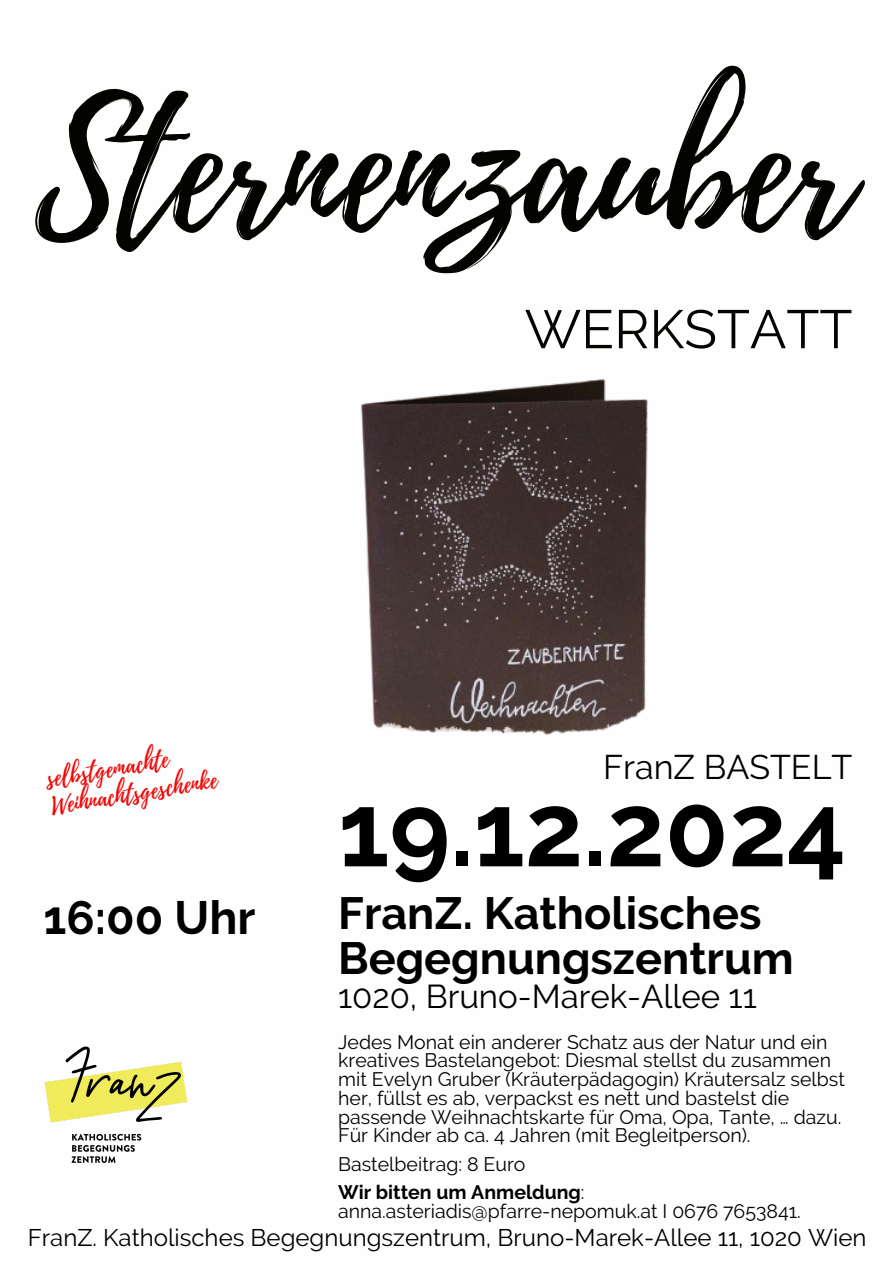
<style>
.page{position:relative;width:894px;height:1264px;background:#fff}
.page>*{position:absolute;margin:0;border:0;box-sizing:border-box;transform-origin:0 0}
.t1{font:171px "Playlist Script";color:#030300}
.t2{font:700 103.5px "Raleway";color:#000}
.t3{font:54px "Raleway";color:#030300}
.t4{font:700 46.5px "Raleway";color:#000}
.t5{font:700 45px/44.2px "Raleway";color:#000}
.t6{font:34.05px "Raleway";color:#000}
.t7{font:33px "Raleway";color:#000}
.t8{font:24px "Raleway";color:#000}
.t9{font:24px "Playlist Script";color:#f10606}
.t10{font:19.5px/18.8px "Raleway";color:#000}
.s1{font-weight:700}
</style>
<div class="page">
<img style="left:44px;top:1046px;width:144px;height:117px">
<img style="left:360px;top:379px;width:288px;height:357px">
<h2 class="t1" style="left:35px;top:49px;width:818px">Sternenzauber</h2>
<h4 class="t3" style="left:524px;top:297px;width:329px">WERKSTATT</h4>
<p class="t9" style="left:44px;top:761px;width:125px;rotate:-9deg">selbstgemachte</p>
<p class="t6" style="left:603px;top:747px;width:251px">FranZ BASTELT</p>
<h6 class="t9" style="left:49px;top:789px;width:170px;rotate:-9deg">Weihnachtsgeschenke</h6>
<h1 class="t2" style="left:338px;top:769px;width:509px">19.12.2024</h1>
<p class="t4" style="left:44px;top:890px;width:213px">16:00 Uhr</p>
<h3 class="t5" style="left:338px;top:891px;width:457px">FranZ. Katholisches<br>Begegnungszentrum</h3>
<h3 class="t7" style="left:338px;top:977px;width:420px">1020, Bruno-Marek-Allee 11</h3>
<p class="t10" style="left:338px;top:1032px;width:508px">Jedes Monat ein anderer Schatz aus der Natur und ein kreatives Bastelangebot: Diesmal stellst du zusammen mit Evelyn Gruber (Kräuterpädagogin) Kräutersalz selbst her, füllst es ab, verpackst es nett und bastelst die passende Weihnachtskarte für Oma, Opa, Tante, … dazu.<br>Für Kinder ab ca. 4 Jahren (mit Begleitperson).</p>
<p class="t10" style="left:338px;top:1150px;width:248px;line-height:27.8px">Bastelbeitrag: 8 Euro<br><span class="s1">Wir bitten um Anmeldung</span>:</p>
<p class="t10" style="left:338px;top:1201px;width:464px">anna.asteriadis@pfarre-nepomuk.at I 0676 7653841.</p>
<h3 class="t8" style="left:28px;top:1223px;width:840px">FranZ. Katholisches Begegnungszentrum, Bruno-Marek-Allee 11, 1020 Wien</h3>
</div>
